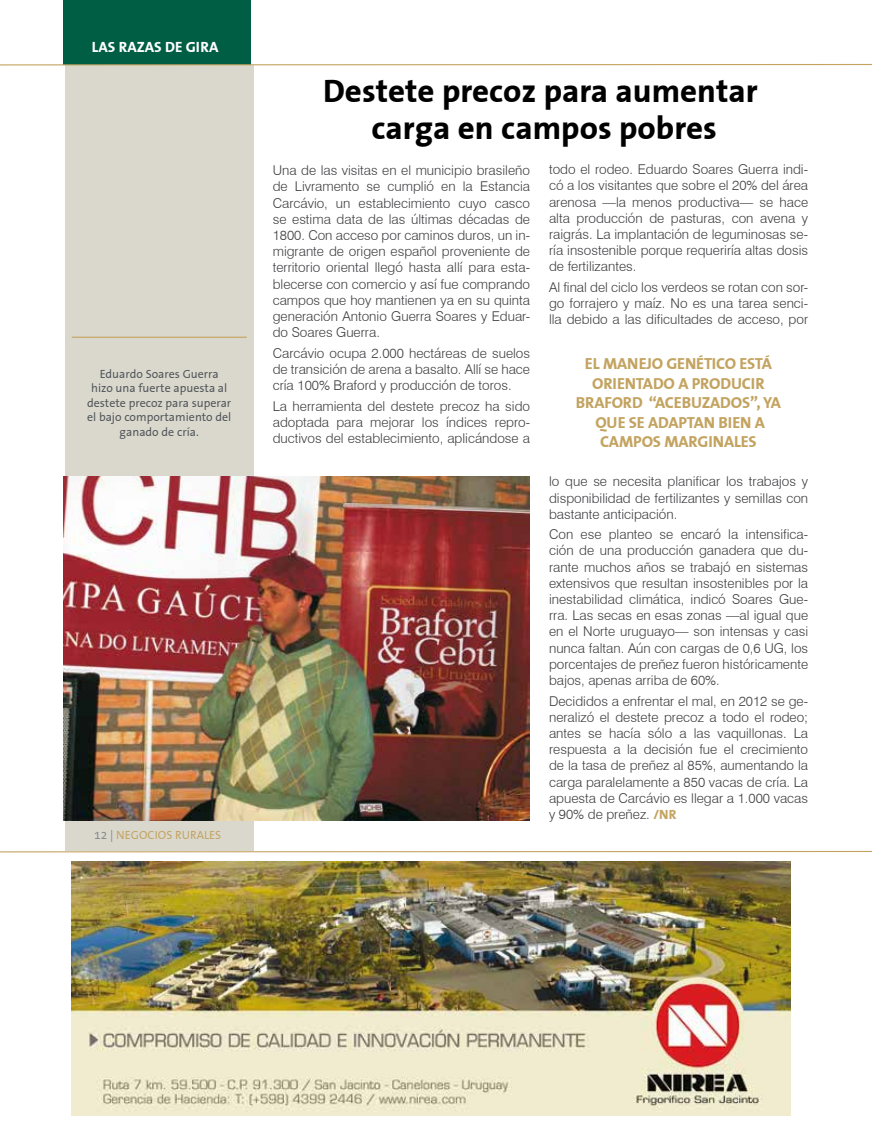
<style>
.page{position:relative;width:872px;height:1127px;background:#fff}
.page>*{position:absolute;margin:0;border:0;box-sizing:border-box;transform-origin:0 0}
.t1{font:700 33px/37.5px "The Sans Correspondence";color:#000;text-align:center}
.t2{font:700 16.2px "The Sans Correspondence";letter-spacing:-.01em;color:#c3a360}
.t3{font:700 15px "The Sans Correspondence";color:#fff}
.t4{font:300 13.5px/16.2px "Swiss 721 BT";color:#3e3d40;text-align:justify}
.t5{font:12px/14.4px "The Sans Correspondence";color:#505559;text-align:center}
.t6{font:12px "The Sans Correspondence";color:#c3a360}
.s1{color:#87888a}
.s2{font-family:"The Sans Correspondence";font-weight:700;color:#c3a360}
</style>
<div class="page">
<div style="left:64px;top:0;width:187px;height:65px;background:#005e45"></div>
<div style="left:65px;top:65px;width:188px;height:786px;background:#dad8cd"></div>
<hr style="left:0;top:64px;width:872px;height:1px;background:#c3a360">
<hr style="left:0;top:851px;width:872px;height:1px;background:#c3a360">
<img style="left:72px;top:861px;width:719px;height:254px">
<img style="left:64px;top:476px;width:466px;height:344px">
<hr style="left:72px;top:337px;width:175px;height:1px;background:#c3a360">
<p class="t3" style="left:92px;top:39px;width:104px">LAS RAZAS DE GIRA</p>
<p class="t5" style="left:87px;top:367px;width:146px">Eduardo Soares Guerra<br>hizo una fuerte apuesta al destete precoz para superar el bajo comportamiento del ganado de cría.</p>
<p class="t6" style="left:94px;top:829px;width:129px"><span class="s1">12 |</span> NEGOCIOS RURALES</p>
<h1 class="t1" style="left:323px;top:73px;width:436px">DESTETE PRECOZ PARA AUMENTAR<br>CARGA EN CAMPOS POBRES</h1>
<p class="t4" style="left:273px;top:162px;width:259px">Una de las visitas en el municipio brasileño de Livramento se cumplió en la Estancia Carcávio, un establecimiento cuyo casco se estima data de las últimas décadas de 1800. Con acceso por caminos duros, un in&shy;migrante de origen español proveniente de territorio oriental llegó hasta allí para esta&shy;blecerse con comercio y así fue comprando campos que hoy mantienen ya en su quinta generación Antonio Guerra Soares y Eduar&shy;do Soares Guerra.</p>
<p class="t4" style="left:273px;top:345px;width:259px">Carcávio ocupa 2.000 hectáreas de suelos de transición de arena a basalto. Allí se hace cría 100% Braford y producción de toros.</p>
<p class="t4" style="left:273px;top:397px;width:259px">La herramienta del destete precoz ha sido adoptada para mejorar los índices repro&shy;ductivos del establecimiento, aplicándose a</p>
<p class="t4" style="left:549px;top:161px;width:261px">todo el rodeo. Eduardo Soares Guerra indi&shy;có a los visitantes que sobre el 20% del área arenosa —la menos productiva— se hace alta producción de pasturas, con avena y raigrás. La implantación de leguminosas se&shy;ría insostenible porque requeriría altas dosis de fertilizantes.</p>
<p class="t4" style="left:549px;top:279px;width:261px">Al final del ciclo los verdeos se rotan con sor&shy;go forrajero y maíz. No es una tarea senci&shy;lla debido a las dificultades de acceso, por</p>
<p class="t2" style="left:585px;top:355px;width:92px">EL MANEJO GEN</p>
<p class="t2" style="left:696px;top:355px;width:77px">ÉTI CO ESTÁ</p>
<p class="t2" style="left:592px;top:375px;width:11px">ORIENTADO</p>
<p class="t2" style="left:678px;top:375px;width:33px">A PRODU</p>
<p class="t2" style="left:742px;top:375px;width:17px">CIR</p>
<p class="t2" style="left:576px;top:394px;width:48px">BRAFORD</p>
<p class="t2" style="left:648px;top:394px;width:74px">“ACEBUZADO</p>
<p class="t2" style="left:742px;top:394px;width:39px">S”, YA</p>
<p class="t2" style="left:595px;top:414px;width:102px">QUE SE ADAPTAN</p>
<p class="t2" style="left:718px;top:414px;width:46px">BIEN A</p>
<p class="t2" style="left:600px;top:433px;width:89px">CAMPOS MARGINALE</p>
<p class="t2" style="left:748px;top:433px;width:10px">S</p>
<p class="t4" style="left:549px;top:473px;width:261px">lo que se necesita planificar los trabajos y disponibilidad de fertilizantes y semillas con bastante anticipación.</p>
<p class="t4" style="left:549px;top:526px;width:261px">Con ese planteo se encaró la intensifica&shy;ción de una producción ganadera que du&shy;rante muchos años se trabajó en sistemas extensivos que resultan insostenibles por la inestabilidad climática, indicó Soares Gue&shy;rra. Las secas en esas zonas —al igual que en el Norte uruguayo— son intensas y casi nunca faltan. Aún con cargas de 0,6 UG, los porcentajes de preñez fueron históricamente bajos, apenas arriba de 60%.</p>
<p class="t4" style="left:549px;top:692px;width:261px">Decididos a enfrentar el mal, en 2012 se ge&shy;neralizó el destete precoz a todo el rodeo; antes se hacía sólo a las vaquillonas. La respuesta a la decisión fue el crecimiento de la tasa de preñez al 85%, aumentando la carga paralelamente a 850 vacas de cría. La apuesta de Carcávio es llegar a 1.000 vacas y 90% de preñez. <span class="s2">/NR</span></p>
</div>
